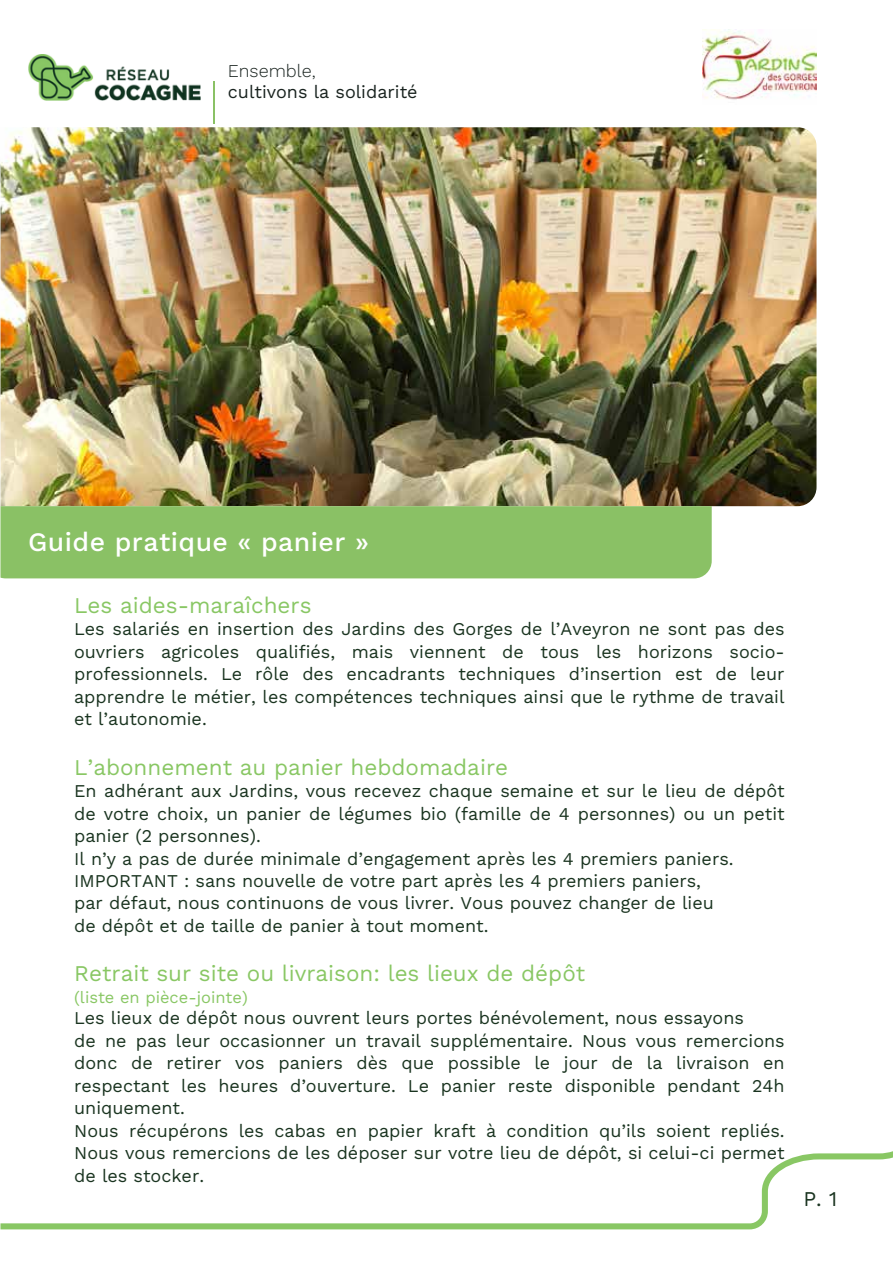
<style>
.page{position:relative;width:893px;height:1263px;background:#fff}
.page>*{position:absolute;margin:0;border:0;box-sizing:border-box;transform-origin:0 0}
.t1{font:500 26.7px "Work Sans";letter-spacing:.015em;color:#fff}
.t2{font:22.5px "Work Sans";color:#89c764}
.t3{font:21px "Work Sans";color:#1a3420}
.t4{font:18px/22.5px "Work Sans";color:#1a3420}
.t5{font:18px "Work Sans";color:#19231f}
.t6{font:300 18px "Work Sans";color:#19231f}
.t7{font:16.5px "Work Sans";color:#89c764}
</style>
<div class="page">
<hr style="left:213px;top:81px;width:2px;height:43px;background:#8ac165">
<img style="left:0;top:127px;width:816px;height:379px">
<img style="left:28px;top:55px;width:172px;height:46px">
<div style="left:0;top:506px;width:712px;height:72px;background:#8ac165"></div>
<img style="left:702px;top:29px;width:114px;height:71px">
<svg style="left:0;top:1151px;width:893px;height:78px"></svg>
<p class="t6" style="left:228px;top:57px;width:89px">Ensemble,</p>
<p class="t5" style="left:228px;top:78px;width:191px">cultivons la solidarité</p>
<h1 class="t1" style="left:28px;top:521px;width:342px">Guide pratique « panier »</h1>
<p class="t2" style="left:74px;top:588px;width:239px">Les aides-maraîchers</p>
<p class="t4" style="left:74px;top:617px;width:712px;text-align:justify">Les salariés en insertion des Jardins des Gorges de l’Aveyron ne sont pas des ouvriers agricoles qualifiés, mais viennent de tous les horizons socio&shy;professionnels. Le rôle des encadrants techniques d’insertion est de leur apprendre le métier, les compétences techniques ainsi que le rythme de travail et l’autonomie.</p>
<p class="t2" style="left:74px;top:750px;width:435px">L’abonnement au panier hebdomadaire</p>
<p class="t4" style="left:74px;top:779px;width:712px">En adhérant aux Jardins, vous recevez chaque semaine et sur le lieu de dépôt de votre choix, un panier de légumes bio (famille de 4 personnes) ou un petit panier (2 personnes).<br>Il n’y a pas de durée minimale d’engagement après les 4 premiers paniers.<br>IMPORTANT : sans nouvelle de votre part après les 4 premiers paniers,<br>par défaut, nous continuons de vous livrer. Vous pouvez changer de lieu<br>de dépôt et de taille de panier à tout moment.</p>
<p class="t2" style="left:74px;top:957px;width:513px">Retrait sur site ou livraison: les lieux de dépôt</p>
<p class="t7" style="left:74px;top:985px;width:175px">(liste en pièce-jointe)</p>
<p class="t4" style="left:74px;top:1006px;width:712px">Les lieux de dépôt nous ouvrent leurs portes bénévolement, nous essayons<br>de ne pas leur occasionner un travail supplémentaire. Nous vous remercions donc de retirer vos paniers dès que possible le jour de la livraison en respectant les heures d’ouverture. Le panier reste disponible pendant 24h uniquement.<br>Nous récupérons les cabas en papier kraft à condition qu’ils soient repliés.<br>Nous vous remercions de les déposer sur votre lieu de dépôt, si celui-ci permet de les stocker.</p>
<p class="t3" style="left:803px;top:1183px;width:35px">P. 1</p>
</div>
